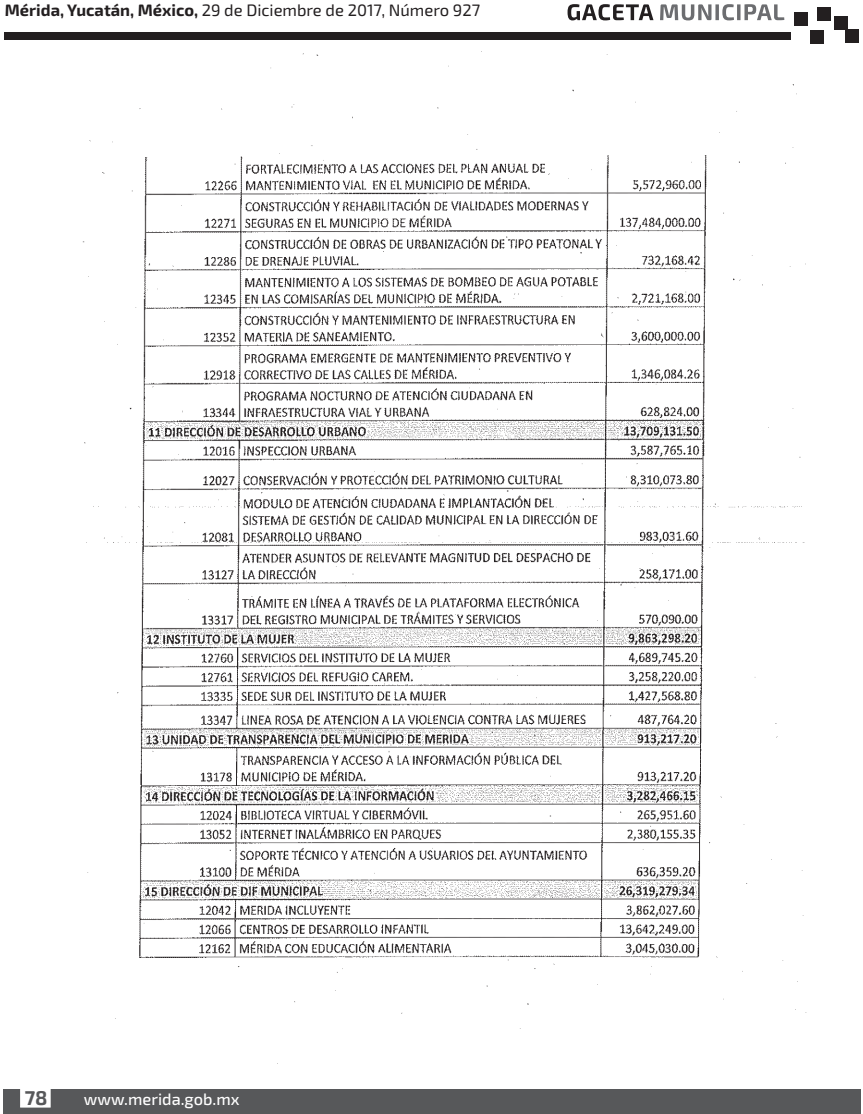
<style>
.page{position:relative;width:863px;height:1114px;background:#fff}
.page>*{position:absolute;margin:0;border:0;box-sizing:border-box;transform-origin:0 0}
.t1{font:700 20px "Exo 2.0";color:#57585a}
.t2{font:16.6px "Exo 2.0";color:#231f20}
.t3{font:16.4px "Exo 2.0";color:#fff}
.s1{font-weight:700}
</style>
<div class="page">
<div style="left:4px;top:1090px;width:857px;height:24px;background:#57585a"></div>
<svg style="left:20px;top:1089px;width:31px;height:19px"></svg>
<svg style="left:567px;top:4px;width:86px;height:16px"></svg>
<svg style="left:660px;top:4px;width:124px;height:16px"></svg>
<div style="left:4px;top:32px;width:787px;height:7px;background:#231f20"></div>
<div style="left:817px;top:7px;width:13px;height:13px;background:#231f20"></div>
<div style="left:795px;top:12px;width:13px;height:13px;background:#231f20"></div>
<div style="left:810px;top:30px;width:13px;height:14px;background:#231f20"></div>
<div style="left:834px;top:17px;width:13px;height:13px;background:#231f20"></div>
<div style="left:846px;top:30px;width:13px;height:13px;background:#231f20"></div>
<img style="left:82px;top:51px;width:725px;height:1013px">
<p class="t2" style="left:5px;top:5px;width:477px"><span class="s1">Mérida, Yucatán, México,</span> 29 de Diciembre de 2017, Número 927</p>
<p class="t1" style="left:25px;top:1091px;width:24px">78</p>
<p class="t3" style="left:84px;top:1093px;width:157px">www.merida.gob.mx</p>
</div>
